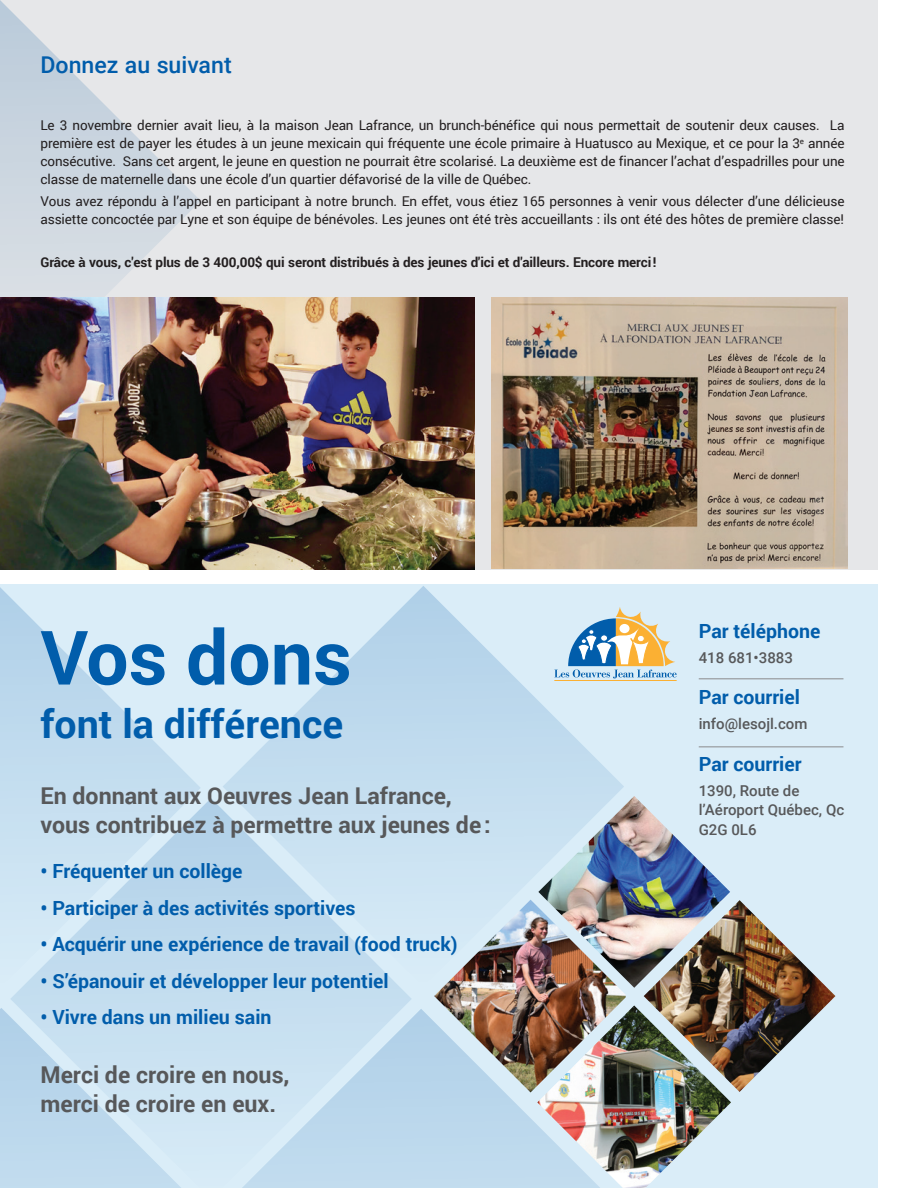
<style>
.page{position:relative;width:918px;height:1188px;background:#fff}
.page>*{position:absolute;margin:0;border:0;box-sizing:border-box;transform-origin:0 0}
.t1{font:700 75px "Roboto";color:#015dab}
.t2{font:700 39.3px "Roboto";color:#015dab}
.t3{font:700 23.1px/28.5px "Roboto";color:#57585a}
.t4{font:500 23.1px "Roboto";color:#015dab}
.t5{font:700 19.5px "Roboto";color:#015dab}
.t6{font:500 15px/19.5px "Roboto";color:#57585a}
.t7{font:13.5px/18px "Roboto";letter-spacing:-.01em;color:#231f20;text-align:justify}
.t8{font:700 13.5px "Roboto";letter-spacing:-.01em;color:#231f20}
</style>
<div class="page">
<div style="left:0;top:0;width:878px;height:569px;background:#e6e7e9"></div>
<div style="left:0;top:584px;width:878px;height:604px;background:#daedf8"></div>
<svg style="left:0;top:0;width:200px;height:297px"></svg>
<svg style="left:0;top:587px;width:200px;height:308px"></svg>
<svg style="left:10px;top:798px;width:401px;height:308px;fill:#c5def0"></svg>
<svg style="left:220px;top:1009px;width:317px;height:179px;fill:#c1dbee"></svg>
<svg style="left:223px;top:586px;width:401px;height:401px"></svg>
<svg style="left:0;top:1008px;width:202px;height:180px"></svg>
<img style="left:434px;top:900px;width:192px;height:192px">
<img style="left:644px;top:900px;width:191px;height:192px">
<img style="left:538px;top:796px;width:192px;height:192px">
<hr style="left:554px;top:680px;width:123px;height:1px;background:#fbb033">
<svg style="left:554px;top:607px;width:123px;height:72px"></svg>
<img style="left:491px;top:297px;width:357px;height:271px">
<img style="left:0;top:297px;width:474px;height:273px">
<img style="left:537px;top:1005px;width:194px;height:183px">
<hr style="left:699px;top:678px;width:144px;height:1px;background:#939598">
<hr style="left:699px;top:746px;width:144px;height:1px;background:#939598">
<h3 class="t4" style="left:40px;top:48px;width:193px">Donnez au suivant</h3>
<p class="t7" style="left:40px;top:116px;width:806px">Le 3 novembre dernier avait lieu, à la maison Jean Lafrance, un brunch-bénéfice qui nous permettait de soutenir deux causes. La première est de payer les études à un jeune mexicain qui fréquente une école primaire à Huatusco au Mexique, et ce pour la 3<sup>e</sup> année consécutive. Sans cet argent, le jeune en question ne pourrait être scolarisé. La deuxième est de financer l’achat d’espadrilles pour une classe de maternelle dans une école d’un quartier défavorisé de la ville de Québec.</p>
<p class="t7" style="left:41px;top:192px;width:806px">Vous avez répondu à l’appel en participant à notre brunch. En effet, vous étiez 165 personnes à venir vous délecter d’une délicieuse assiette concoctée par Lyne et son équipe de bénévoles. Les jeunes ont été très accueillants : ils ont été des hôtes de première classe!</p>
<p class="t8" style="left:41px;top:253px;width:618px">Grâce à vous, c'est plus de 3 400,00$ qui seront distribués à des jeunes d'ici et d'ailleurs. Encore merci!</p>
<h1 class="t1" style="left:40px;top:605px;width:313px">Vos dons</h1>
<h2 class="t2" style="left:40px;top:696px;width:304px">font la différence</h2>
<h3 class="t3" style="left:40px;top:781px;width:452px">En donnant aux Oeuvres Jean Lafrance, vous contribuez à permettre aux jeunes de:</h3>
<h3 class="t5" style="left:40px;top:857px;width:204px">• Fréquenter un collège</h3>
<h3 class="t5" style="left:40px;top:894px;width:317px">• Participer à des activités sportives</h3>
<h3 class="t5" style="left:40px;top:930px;width:419px">• Acquérir une expérience de travail (food truck)</h3>
<h3 class="t5" style="left:40px;top:967px;width:350px">• S’épanouir et développer leur potentiel</h3>
<h3 class="t5" style="left:40px;top:1003px;width:233px">• Vivre dans un milieu sain</h3>
<h3 class="t3" style="left:40px;top:1059px;width:251px;line-height:29px">Merci de croire en nous, merci de croire en eux.</h3>
<h3 class="t5" style="left:699px;top:618px;width:123px">Par téléphone</h3>
<p class="t6" style="left:699px;top:647px;width:96px">418 681•3883</p>
<h3 class="t5" style="left:699px;top:683px;width:103px">Par courriel</h3>
<p class="t6" style="left:699px;top:713px;width:110px">info@lesojl.com</p>
<h3 class="t5" style="left:699px;top:750px;width:104px">Par courrier</h3>
<p class="t6" style="left:699px;top:780px;width:147px">1390, Route de l’Aéroport Québec, Qc<br>G2G 0L6</p>
</div>
